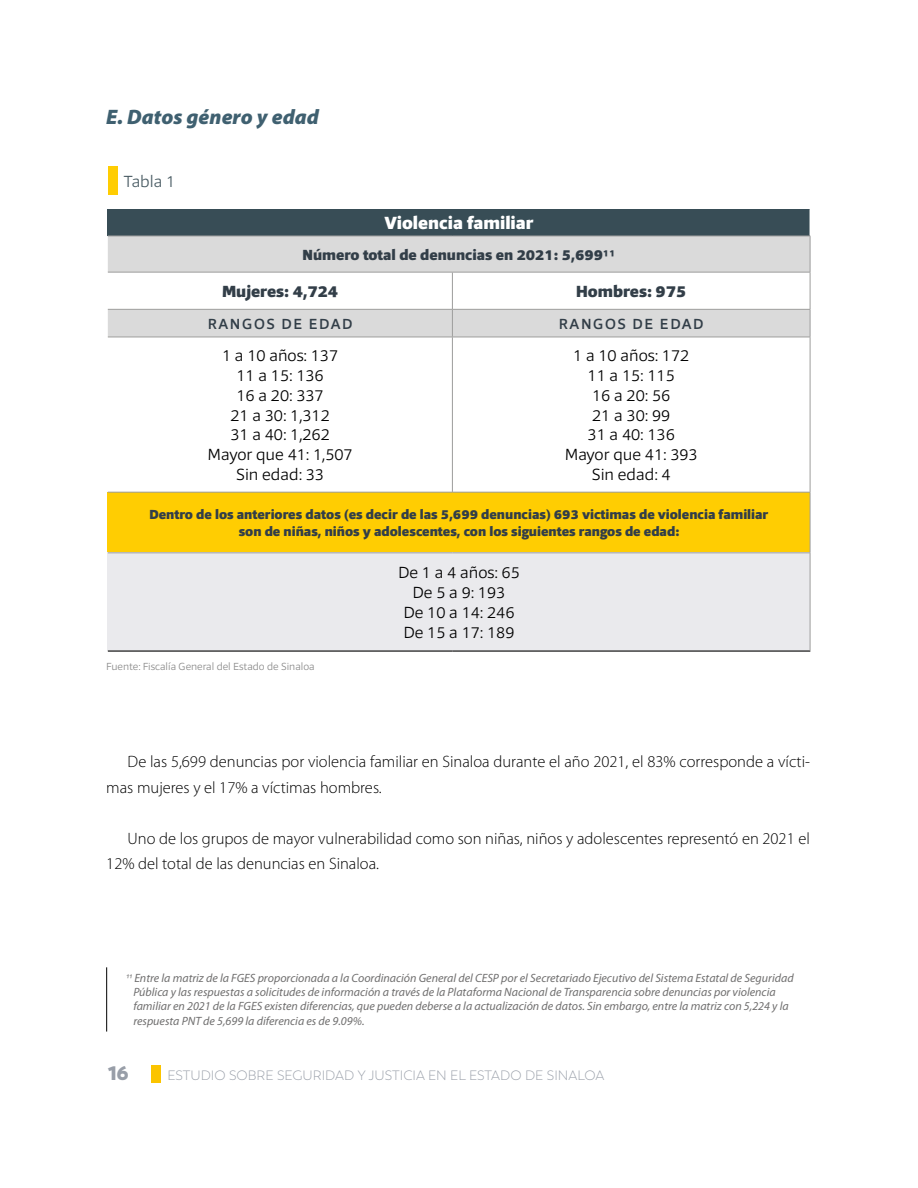
<style>
.page{position:relative;width:918px;height:1188px;background:#fff}
.page>*{position:absolute;margin:0;border:0;box-sizing:border-box;transform-origin:0 0}
.t1{font:italic 900 21px "Myriad Pro";color:#3f6070}
.t2{font:800 19.5px "Trenda";color:#989ea8}
.t3{font:900 18px "Foro Sans";color:#fff}
.t4{font:300 16.5px/25.5px "Myriad Pro";color:#000}
.t5{font:300 16.5px "Foro Sans";color:#000}
.t6{font:900 16.5px "Foro Sans";color:#323e48}
.t7{font:300 16.5px "Foro Sans";color:#485a62}
.t8{font:900 15px "Foro Sans";color:#323e48}
.t9{font:500 15px "Foro Sans";letter-spacing:.11em;color:#323e48}
.t10{font:900 13.5px/16.2px "Foro Sans";color:#323e48;text-align:center}
.t11{font:300 13.5px "Trenda";color:#989ea8}
.t12{font:italic 12px/14.4px "Myriad Pro";color:#706f6f}
.t13{font:300 10.5px "Foro Sans";color:#878787}
.s1{font-family:"Calibri";font-weight:300}
</style>
<div class="page">
<div style="left:152px;top:1065px;width:9px;height:18px;background:#fbc400"></div>
<div style="left:108px;top:209px;width:702px;height:27px;background:#384d56"></div>
<svg style="left:108px;top:237px;width:702px;height:100px;fill:#dadada"></svg>
<svg style="left:108px;top:338px;width:702px;height:154px"></svg>
<div style="left:108px;top:492px;width:702px;height:61px;background:#ffcd02"></div>
<div style="left:108px;top:553px;width:702px;height:98px;background:#eaeaed"></div>
<hr style="left:108px;top:651px;width:344px;height:1px;background:#000">
<hr style="left:452px;top:651px;width:358px;height:1px;background:#000">
<hr style="left:108px;top:236px;width:344px;height:1px;background:#9d9d9c">
<hr style="left:452px;top:236px;width:358px;height:1px;background:#9d9d9c">
<hr style="left:810px;top:236px;width:1px;height:36px;background:#9d9d9c">
<hr style="left:108px;top:272px;width:344px;height:1px;background:#9d9d9c">
<hr style="left:452px;top:272px;width:358px;height:1px;background:#9d9d9c">
<hr style="left:452px;top:272px;width:1px;height:37px;background:#9d9d9c">
<hr style="left:810px;top:272px;width:1px;height:37px;background:#9d9d9c">
<hr style="left:108px;top:309px;width:344px;height:1px;background:#9d9d9c">
<hr style="left:452px;top:309px;width:358px;height:1px;background:#9d9d9c">
<svg style="left:452px;top:310px;width:1px;height:27px"></svg>
<svg style="left:810px;top:310px;width:1px;height:27px"></svg>
<hr style="left:108px;top:337px;width:344px;height:1px;background:#9d9d9c">
<hr style="left:452px;top:337px;width:358px;height:1px;background:#9d9d9c">
<hr style="left:452px;top:337px;width:1px;height:155px;background:#9d9d9c">
<hr style="left:810px;top:337px;width:1px;height:155px;background:#9d9d9c">
<hr style="left:108px;top:492px;width:344px;height:1px;background:#9d9d9c">
<hr style="left:452px;top:492px;width:358px;height:1px;background:#9d9d9c">
<hr style="left:810px;top:492px;width:1px;height:61px;background:#9d9d9c">
<hr style="left:108px;top:553px;width:344px;height:1px;background:#9d9d9c">
<hr style="left:452px;top:553px;width:358px;height:1px;background:#9d9d9c">
<hr style="left:810px;top:553px;width:1px;height:98px;background:#9d9d9c">
<div style="left:109px;top:166px;width:9px;height:29px;background:#ffcd02"></div>
<hr style="left:106px;top:967px;width:1px;height:65px;background:#000">
<p class="t1" style="left:106px;top:103px;width:214px">E. Datos género y edad</p>
<p class="t7" style="left:124px;top:171px;width:53px">Tabla 1</p>
<p class="t3" style="left:384px;top:211px;width:151px">Violencia familiar</p>
<p class="t8" style="left:303px;top:245px;width:314px">Número total de denuncias en 2021: 5,69911</p>
<p class="t6" style="left:222px;top:280px;width:118px">Mujeres: 4,724</p>
<p class="t6" style="left:576px;top:280px;width:112px">Hombres: 975</p>
<p class="t9" style="left:208px;top:314px;width:146px">RANGOS DE EDAD</p>
<p class="t9" style="left:559px;top:314px;width:146px">RANGOS DE EDAD</p>
<p class="t5" style="left:222px;top:345px;width:118px">1 a 10 años: 137</p>
<p class="t5" style="left:236px;top:365px;width:89px">11 a 15: 136</p>
<p class="t5" style="left:236px;top:385px;width:89px">16 a 20: 337</p>
<p class="t5" style="left:230px;top:405px;width:101px">21 a 30: 1,312</p>
<p class="t5" style="left:230px;top:425px;width:101px">31 a 40: 1,262</p>
<p class="t5" style="left:207px;top:444px;width:147px">Mayor que 41: 1,507</p>
<p class="t5" style="left:236px;top:464px;width:90px">Sin edad: 33</p>
<p class="t5" style="left:573px;top:345px;width:118px">1 a 10 años: 172</p>
<p class="t5" style="left:588px;top:365px;width:89px">11 a 15: 115</p>
<p class="t5" style="left:592px;top:385px;width:80px">16 a 20: 56</p>
<p class="t5" style="left:592px;top:405px;width:80px">21 a 30: 99</p>
<p class="t5" style="left:588px;top:425px;width:89px">31 a 40: 136</p>
<p class="t5" style="left:565px;top:444px;width:135px">Mayor que 41: 393</p>
<p class="t5" style="left:592px;top:464px;width:80px">Sin edad: 4</p>
<p class="t10" style="left:149px;top:507px;width:620px">Dentro de los anteriores datos (es decir de las 5,699 denuncias) 693 victimas de violencia familiar son de niñas, niños y adolescentes, con los siguientes rangos de edad:</p>
<p class="t5" style="left:398px;top:562px;width:123px">De 1 a 4 años: 65</p>
<p class="t5" style="left:413px;top:582px;width:94px">De 5 a 9: 193</p>
<p class="t5" style="left:403px;top:602px;width:113px">De 10 a 14: 246</p>
<p class="t5" style="left:403px;top:622px;width:113px">De 15 a 17: 189</p>
<p class="t13" style="left:106px;top:659px;width:210px">Fuente: Fiscalía General del Estado de Sinaloa</p>
<p class="t4" style="left:106px;top:749px;width:705px;text-indent:21px">De las 5,699 denuncias por violencia familiar en Sinaloa durante el año 2021, el 83% corresponde a vícti&shy;mas mujeres y el 17% a víctimas hombres.</p>
<p class="t4" style="left:106px;top:825px;width:705px;text-indent:21px">Uno de los grupos de mayor vulnerabilidad como son niñas, niños y adolescentes representó en 2021 el<br>12% del total de las denuncias en Sinaloa.</p>
<p class="t12" style="left:133px;top:970px;width:662px;text-indent:-8px"><span class="s1">11</span> Entre la matriz de la FGES proporcionada a la Coordinación General del CESP por el Secretariado Ejecutivo del Sistema Estatal de Seguridad Pública y las respuestas a solicitudes de información a través de la Plataforma Nacional de Transparencia sobre denuncias por violencia familiar en 2021 de la FGES existen diferencias, que pueden deberse a la actualización de datos. Sin embargo, entre la matriz con 5,224 y la respuesta PNT de 5,699 la diferencia es de 9.09%.</p>
<h2 class="t2" style="left:108px;top:1061px;width:22px">16</h2>
<p class="t11" style="left:167px;top:1067px;width:438px">ESTUDIO SOBRE SEGURIDAD Y JUSTICIA EN EL ESTADO DE SINALOA</p>
</div>
